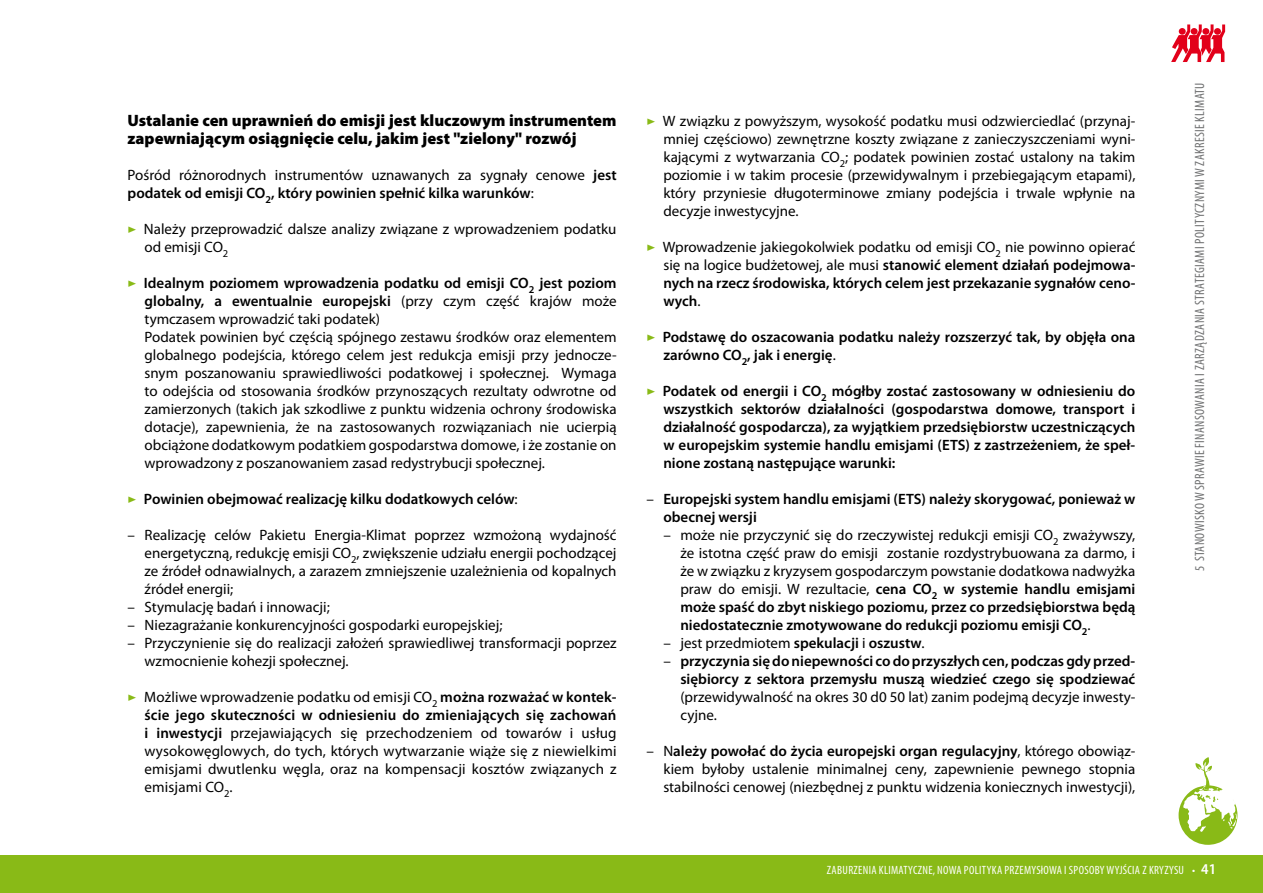
<style>
.page{position:relative;width:1263px;height:893px;background:#fff}
.page>*{position:absolute;margin:0;border:0;box-sizing:border-box;transform-origin:0 0}
.t1{font:900 16.5px/18px "Myriad Pro";color:#000}
.t2{font:15px/18px "Myriad Pro";color:#000}
.t3{font:600 15px/18px "Myriad Pro";color:#000;text-align:justify}
.t4{font:condensed 13.5px "Myriad Pro";letter-spacing:.025em;color:#707172}
.t5{font:condensed 12px "Myriad Pro";letter-spacing:.025em;color:#fff}
.s1{font-weight:600}
.s2{font-family:"The Sans Bold Caps";color:#89ba17}
.s3{font-family:"The Sans Bold Caps";font-weight:400;color:#89ba17}
.s4{font-weight:400}
.s5{font-weight:600;font-stretch:semi-condensed;font-size:15px}
</style>
<div class="page">
<svg style="left:1171px;top:24px;width:54px;height:38px"></svg>
<div style="left:0;top:856px;width:1263px;height:37px;background:#89ba17"></div>
<svg style="left:1178px;top:757px;width:59px;height:88px"></svg>
<p class="t1" style="left:128px;top:112px;width:490px">Ustalanie cen uprawnień do emisji jest kluczowym instrumentem zapewniającym osiągnięcie celu, jakim jest "zielony" rozwój</p>
<p class="t2" style="left:128px;top:166px;width:490px">Pośród różnorodnych instrumentów uznawanych za sygnały cenowe <span class="s1">jest podatek od emisji CO</span><sub>2</sub><span class="s1">, który powinien spełnić kilka warunków</span>:</p>
<p class="t2" style="left:145px;top:220px;width:473px;text-indent:-17px"><span class="s2">&gt;</span> Należy przeprowadzić dalsze analizy związane z wprowadzeniem podatku od emisji CO<sub>2</sub></p>
<p class="t2" style="left:145px;top:274px;width:473px;text-indent:-17px"><span class="s2">&gt;</span> <span class="s1">Idealnym poziomem wprowadzenia podatku od emisji CO</span><sub>2</sub> <span class="s1">jest poziom globalny, a ewentualnie europejski</span> (przy czym część krajów może tymczasem wprowadzić taki podatek)<br>Podatek powinien być częścią spójnego zestawu środków oraz elementem globalnego podejścia, którego celem jest redukcja emisji przy jednocze&shy;snym poszanowaniu sprawiedliwości podatkowej i społecznej. Wymaga to odejścia od stosowania środków przynoszących rezultaty odwrotne od zamierzonych (takich jak szkodliwe z punktu widzenia ochrony środowiska dotacje), zapewnienia, że na zastosowanych rozwiązaniach nie ucierpią obciążone dodatkowym podatkiem gospodarstwa domowe, i że zostanie on wprowadzony z poszanowaniem zasad redystrybucji społecznej.</p>
<p class="t3" style="left:128px;top:490px;width:392px"><span class="s3">&gt;</span> Powinien obejmować realizację kilku dodatkowych celów<span class="s4">:</span></p>
<p class="t2" style="left:145px;top:526px;width:474px;text-align:justify;text-indent:-17px">– Realizację celów Pakietu Energia-Klimat poprzez wzmożoną wydajność energetyczną, redukcję emisji CO<sub>2</sub>, zwiększenie udziału energii pochodzącej ze źródeł odnawialnych, a zarazem zmniejszenie uzależnienia od kopalnych źródeł energii;</p>
<p class="t2" style="left:128px;top:598px;width:204px">– Stymulację badań i innowacji;</p>
<p class="t2" style="left:128px;top:616px;width:376px">– Niezagrażanie konkurencyjności gospodarki europejskiej;</p>
<p class="t2" style="left:145px;top:634px;width:473px;text-indent:-17px">– Przyczynienie się do realizacji założeń sprawiedliwej transformacji poprzez wzmocnienie kohezji społecznej.</p>
<p class="t2" style="left:145px;top:688px;width:473px;text-align:justify;text-indent:-17px"><span class="s2">&gt;</span> Możliwe wprowadzenie podatku od emisji CO<sub>2</sub> <span class="s1">można rozważać w kontek&shy;ście jego skuteczności w odniesieniu do zmieniających się zachowań i inwestycji</span> przejawiających się przechodzeniem od towarów i usług wysokowęglowych, do tych, których wytwarzanie wiąże się z niewielkimi emisjami dwutlenku węgla, oraz na kompensacji kosztów związanych z emisjami CO<sub>2</sub>.</p>
<p class="t2" style="left:663px;top:112px;width:474px;text-align:justify;text-indent:-17px"><span class="s2">&gt;</span> W związku z powyższym, wysokość podatku musi odzwierciedlać (przynaj&shy;mniej częściowo) zewnętrzne koszty związane z zanieczyszczeniami wyni&shy;kającymi z wytwarzania CO<sub>2</sub>; podatek powinien zostać ustalony na takim poziomie i w takim procesie (przewidywalnym i przebiegającym etapami), który przyniesie długoterminowe zmiany podejścia i trwale wpłynie na decyzje inwestycyjne.</p>
<p class="t3" style="left:663px;top:238px;width:473px;text-indent:-17px"><span class="s3">&gt;</span> <span class="s4">Wprowadzenie jakiegokolwiek podatku od emisji CO</span><sub>2</sub> <span class="s4">nie powinno opierać się na logice budżetowej, ale musi</span> stanowić element działań podejmowa&shy;nych na rzecz środowiska, których celem jest przekazanie sygnałów ceno&shy;wych<span class="s4">.</span></p>
<p class="t3" style="left:663px;top:328px;width:473px;text-indent:-17px"><span class="s3">&gt;</span> Podstawę do oszacowania podatku należy rozszerzyć tak, by objęła ona zarówno CO<sub>2</sub>, jak i energię<span class="s4">.</span></p>
<p class="t3" style="left:663px;top:382px;width:473px;text-indent:-17px"><span class="s3">&gt;</span> Podatek od energii i CO<sub>2</sub> mógłby zostać zastosowany w odniesieniu do wszystkich sektorów działalności (gospodarstwa domowe, transport i działalność gospodarcza), za wyjątkiem przedsiębiorstw uczestniczących w europejskim systemie handlu emisjami (ETS) z zastrzeżeniem, że speł&shy;nione zostaną następujące warunki:</p>
<p class="t3" style="left:663px;top:490px;width:473px;text-indent:-17px"><span class="s4">–</span> Europejski system handlu emisjami (ETS) należy skorygować, ponieważ w obecnej wersji</p>
<p class="t2" style="left:680px;top:526px;width:456px;text-align:justify;text-indent:-17px">– może nie przyczynić się do rzeczywistej redukcji emisji CO<sub>2</sub> zważywszy, że istotna część praw do emisji zostanie rozdystrybuowana za darmo, i że w związku z kryzysem gospodarczym powstanie dodatkowa nadwyżka praw do emisji. W rezultacie, <span class="s1">cena CO</span><sub>2</sub> <span class="s1">w systemie handlu emisjami może spaść do zbyt niskiego poziomu, przez co przedsiębiorstwa będą niedostatecznie zmotywowane do redukcji poziomu emisji CO</span><sub>2</sub>.</p>
<p class="t2" style="left:663px;top:634px;width:263px">– jest przedmiotem <span class="s1">spekulacji</span> i <span class="s1">oszustw</span>.</p>
<p class="t3" style="left:663px;top:652px;width:473px;text-align:right"><span class="s4">–</span> przyczynia się do niepewności co do przyszłych cen, podczas gdy przed&shy;siębiorcy z sektora przemysłu muszą wiedzieć czego się spodziewać</p>
<p class="t2" style="left:680px;top:688px;width:456px">(przewidywalność na okres 30 d0 50 lat) zanim podejmą decyzje inwesty&shy;cyjne.</p>
<p class="t2" style="left:663px;top:742px;width:473px;text-align:justify;text-indent:-17px">– N<span class="s1">ależy powołać do życia europejski organ regulacyjny</span>, którego obowiąz&shy;kiem byłoby ustalenie minimalnej ceny, zapewnienie pewnego stopnia stabilności cenowej (niezbędnej z punktu widzenia koniecznych inwestycji),</p>
<p class="t4" style="left:1192px;top:571px;width:490px;rotate:-90deg">5 STANOWISKO W SPRAWIE FINANSOWANIA I ZARZĄDZANIA STRATEGIAMI POLITYCZNYMI W ZAKRESIE KLIMATU</p>
<p class="t5" style="left:827px;top:864px;width:391px">ZABURZENIA KLIMATYCZNE, NOWA POLITYKA PRZEMYSŁOWA I SPOSOBY WYJŚCIA Z KRYZYSU • <span class="s5">41</span></p>
</div>
